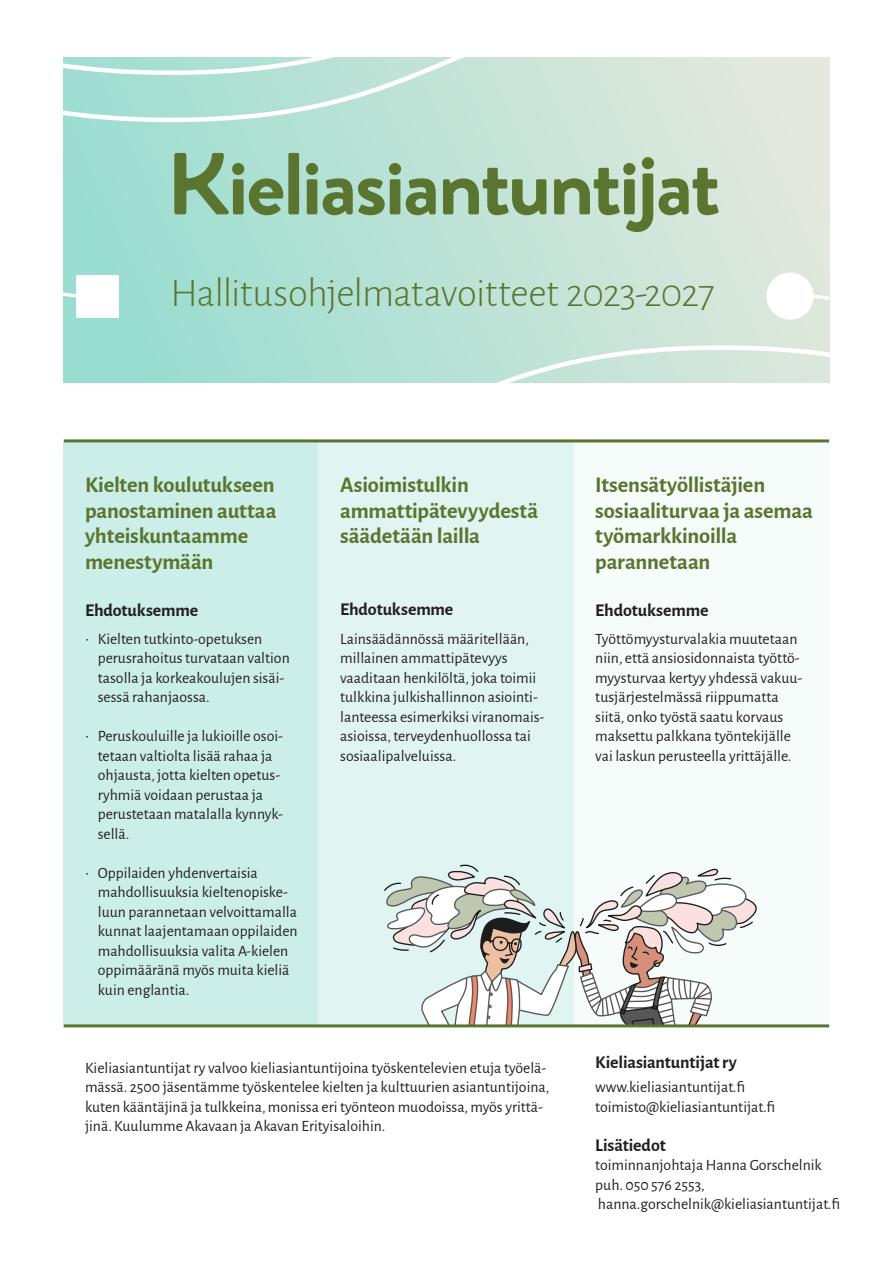
<style>
.page{position:relative;width:893px;height:1263px;background:#fff}
.page>*{position:absolute;margin:0;border:0;box-sizing:border-box;transform-origin:0 0}
.t1{font:300 40.5px "Alegreya Sans";letter-spacing:-.02em;color:#5a752f}
.t2{font:700 22.5px/25.5px "Alegreya Sans";letter-spacing:-.01em;color:#5a752f}
.t3{font:700 18px "Alegreya Sans";letter-spacing:-.005em;color:#231f20}
.t4{font:15.75px/19.5px "Alegreya Sans";color:#231f20}
</style>
<div class="page">
<div style="left:64px;top:58px;width:765px;height:325px;background:linear-gradient(to right,#97ddcf,#e2e8dd)"></div>
<svg style="left:63px;top:57px;width:767px;height:67px"></svg>
<svg style="left:63px;top:343px;width:767px;height:40px"></svg>
<div style="left:574px;top:442px;width:255px;height:585px;background:#f5fcfa"></div>
<div style="left:64px;top:442px;width:255px;height:585px;background:#cceee8"></div>
<div style="left:319px;top:442px;width:255px;height:585px;background:#e0f5f1"></div>
<hr style="left:64px;top:439px;width:765px;height:3px;background:#5a752f">
<div style="left:233px;top:179px;width:11px;height:35px;background:#5a752f;border-radius:2px"></div>
<div style="left:232px;top:163px;width:12px;height:12px;background:#5a752f;border-radius:50%"></div>
<svg style="left:249px;top:178px;width:34px;height:37px"></svg>
<div style="left:288px;top:153px;width:11px;height:61px;background:#5a752f;border-radius:2px"></div>
<div style="left:306px;top:163px;width:12px;height:12px;background:#5a752f;border-radius:50%"></div>
<div style="left:307px;top:179px;width:10px;height:35px;background:#5a752f;border-radius:2px"></div>
<svg style="left:323px;top:178px;width:62px;height:37px"></svg>
<div style="left:389px;top:163px;width:12px;height:12px;background:#5a752f;border-radius:50%"></div>
<div style="left:390px;top:179px;width:10px;height:35px;background:#5a752f;border-radius:2px"></div>
<svg style="left:406px;top:178px;width:30px;height:37px"></svg>
<svg style="left:443px;top:168px;width:103px;height:47px"></svg>
<svg style="left:554px;top:168px;width:66px;height:47px"></svg>
<div style="left:624px;top:179px;width:11px;height:35px;background:#5a752f;border-radius:2px"></div>
<div style="left:623px;top:163px;width:12px;height:12px;background:#5a752f;border-radius:50%"></div>
<div style="left:642px;top:157px;width:12px;height:12px;background:#5a752f;border-radius:50%"></div>
<svg style="left:626px;top:173px;width:27px;height:59px"></svg>
<svg style="left:659px;top:168px;width:60px;height:47px"></svg>
<svg style="left:174px;top:153px;width:55px;height:61px"></svg>
<svg style="left:384px;top:864px;width:373px;height:160px"></svg>
<hr style="left:64px;top:1024px;width:765px;height:3px;background:#5a752f">
<svg style="left:63px;top:290px;width:13px;height:11px"></svg>
<div style="left:76px;top:275px;width:42px;height:42px;background:#fff"></div>
<svg style="left:813px;top:291px;width:17px;height:11px"></svg>
<div style="left:766px;top:272px;width:48px;height:48px;background:#fff;border-radius:50%"></div>
<p class="t1" style="left:171px;top:267px;width:545px">Hallitusohjelmatavoitteet 2023-2027</p>
<p class="t2" style="left:85px;top:471px;width:193px">Kielten koulutukseen panostaminen auttaa yhteiskuntaamme menestymään</p>
<p class="t2" style="left:340px;top:471px;width:200px">Asioimistulkin ammattipätevyydestä säädetään lailla</p>
<p class="t3" style="left:340px;top:596px;width:115px">Ehdotuksemme</p>
<p class="t4" style="left:340px;top:628px;width:206px">Lainsäädännössä määritellään, millainen ammattipätevyys vaaditaan henkilöltä, joka toimii tulkkina julkishallinnon asiointi&shy;lanteessa esimerkiksi viranomais&shy;asioissa, terveydenhuollossa tai sosiaalipalveluissa.</p>
<p class="t3" style="left:85px;top:597px;width:115px">Ehdotuksemme</p>
<p class="t4" style="left:98px;top:628px;width:193px;text-indent:-13px">• Kielten tutkinto-opetuksen perusrahoitus turvataan valtion tasolla ja korkeakoulujen sisäi&shy;sessä rahanjaossa.</p>
<p class="t4" style="left:98px;top:725px;width:187px;text-indent:-13px">• Peruskouluille ja lukioille osoi&shy;tetaan valtiolta lisää rahaa ja ohjausta, jotta kielten opetus&shy;ryhmiä voidaan perustaa ja perustetaan matalalla kynnyk&shy;sellä.</p>
<p class="t4" style="left:98px;top:862px;width:201px;text-indent:-13px">• Oppilaiden yhdenvertaisia mahdollisuuksia kieltenopiske&shy;luun parannetaan velvoittamalla kunnat laajentamaan oppilaiden mahdollisuuksia valita A-kielen oppimääränä myös muita kieliä kuin englantia.</p>
<p class="t4" style="left:85px;top:1057px;width:466px">Kieliasiantuntijat ry valvoo kieliasiantuntijoina työskentelevien etuja työelä&shy;mässä. 2500 jäsentämme työskentelee kielten ja kulttuurien asiantuntijoina, kuten kääntäjinä ja tulkkeina, monissa eri työnteon muodoissa, myös yrittä&shy;jinä. Kuulumme Akavaan ja Akavan Erityisaloihin.</p>
<p class="t2" style="left:595px;top:471px;width:219px">Itsensätyöllistäjien sosiaaliturvaa ja asemaa työmarkkinoilla parannetaan</p>
<p class="t3" style="left:595px;top:597px;width:115px">Ehdotuksemme</p>
<p class="t4" style="left:595px;top:628px;width:209px">Työttömyysturvalakia muutetaan niin, että ansiosidonnaista työttö&shy;myysturvaa kertyy yhdessä vakuu&shy;tusjärjestelmässä riippumatta siitä, onko työstä saatu korvaus maksettu palkkana työntekijälle vai laskun perusteella yrittäjälle.</p>
<p class="t3" style="left:595px;top:1049px;width:143px">Kieliasiantuntijat ry</p>
<p class="t4" style="left:595px;top:1076px;width:151px">www.kieliasiantuntijat.fi</p>
<p class="t4" style="left:595px;top:1096px;width:181px">toimisto@kieliasiantuntijat.fi</p>
<p class="t3" style="left:595px;top:1132px;width:72px">Lisätiedot</p>
<p class="t4" style="left:595px;top:1154px;width:228px">toiminnanjohtaja Hanna Gorschelnik</p>
<p class="t4" style="left:595px;top:1174px;width:246px">puh. 050 576 2553, hanna.gorschelnik@kieliasiantuntijat.fi</p>
</div>
